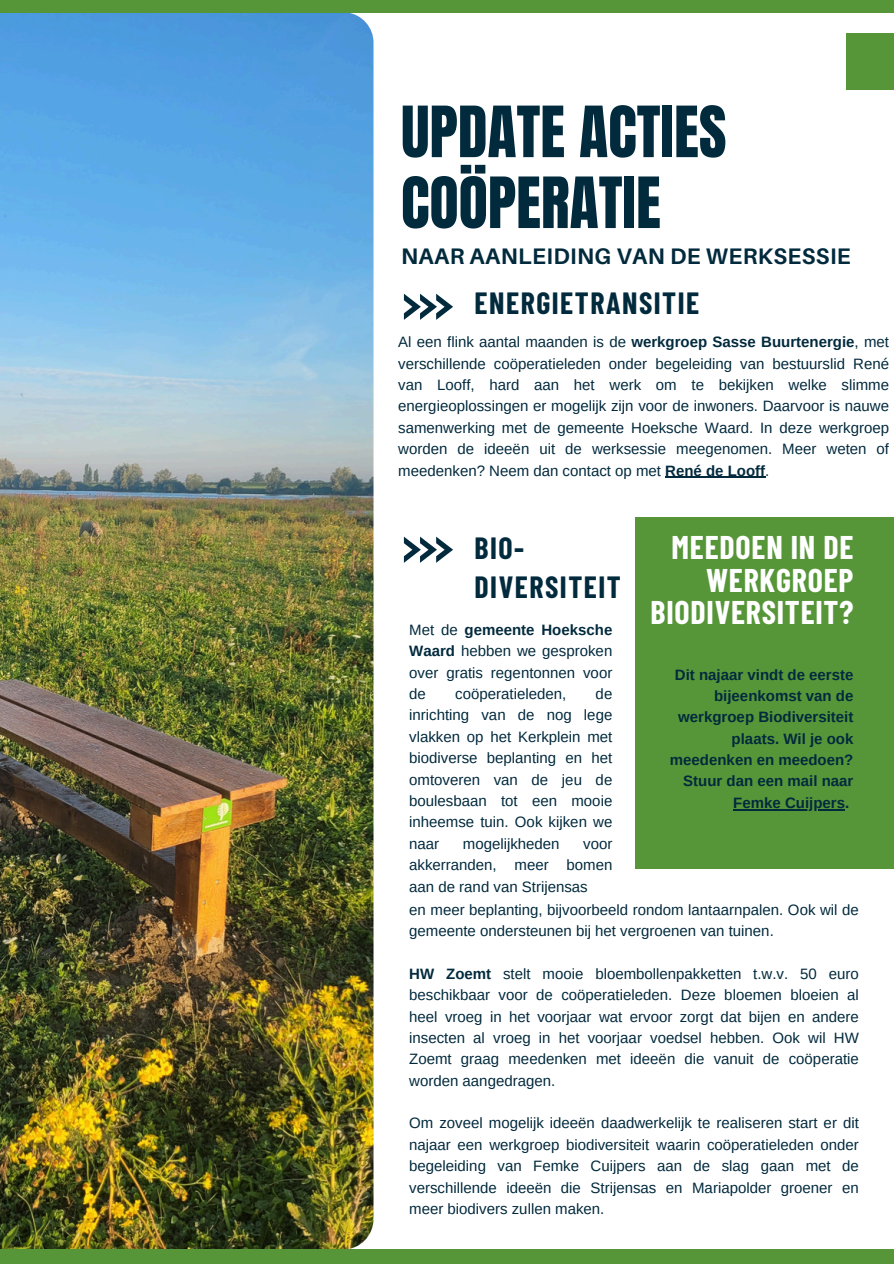
<style>
.page{position:relative;width:894px;height:1264px;background:#fff}
.page>*{position:absolute;margin:0;border:0;box-sizing:border-box;transform-origin:0 0}
.t1{font:60px/70.8px "Anton";color:#022a3d}
.t2{font:700 32.1px/32.7px "Barlow Condensed";letter-spacing:.025em;color:#fff;text-align:right}
.t3{font:700 30px/38.2px "Barlow Condensed";letter-spacing:.05em;color:#022a3d}
.t4{font:700 22.5px "Aileron";letter-spacing:.015em;color:#022a3d}
.t5{font:15px/21.3px "Arimo";color:#022a3d;text-align:justify}
.t6{font:700 15px/21.3px "Arimo";color:#022a3d;text-align:right}
.s1{font-weight:700}
</style>
<div class="page">
<img style="left:0;top:12px;width:373px;height:1237px">
<div style="left:635px;top:517px;width:258px;height:351px;background:#569639"></div>
<svg style="left:404px;top:294px;width:49px;height:25px"></svg>
<div style="left:0;top:0;width:893px;height:12px;background:#569639"></div>
<div style="left:0;top:1249px;width:893px;height:14px;background:#569639"></div>
<svg style="left:404px;top:536px;width:49px;height:26px"></svg>
<div style="left:846px;top:34px;width:47px;height:55px;background:#569639"></div>
<hr style="left:665px;top:476px;width:100px;height:2px;background:#022a3d">
<hr style="left:733px;top:809px;width:111px;height:1px;background:#022a3d">
<h2 class="t1" style="left:401px;top:97px;width:327px">UPDATE ACTIES<br>COÖPERATIE</h2>
<p class="t4" style="left:401px;top:242px;width:451px">NAAR AANLEIDING VAN DE WERKSESSIE</p>
<p class="t3" style="left:474px;top:283px;width:226px">ENERGIETRANSITIE</p>
<h1 class="t5" style="left:398px;top:331px;width:492px">Al een flink aantal maanden is de <span class="s1">werkgroep Sasse Buurtenergie</span>, met verschillende coöperatieleden onder begeleiding van bestuurslid René van Looff, hard aan het werk om te bekijken welke slimme energieoplossingen er mogelijk zijn voor de inwoners. Daarvoor is nauwe samenwerking met de gemeente Hoeksche Waard. In deze werkgroep worden de ideeën uit de werksessie meegenomen. Meer weten of meedenken? Neem dan contact op met <span class="s1">René de Looff</span>.</h1>
<p class="t3" style="left:474px;top:528px;width:148px">BIO-<br>DIVERSITEIT</p>
<h4 class="t2" style="left:650px;top:530px;width:204px">MEEDOEN IN DE<br>WERKGROEP<br>BIODIVERSITEIT?</h4>
<h3 class="t5" style="left:409px;top:619px;width:204px">Met de <span class="s1">gemeente Hoeksche Waard</span> hebben we gesproken over gratis regentonnen voor de</h3>
<h2 class="t6" style="left:669px;top:663px;width:185px">Dit najaar vindt de eerste bijeenkomst van de werkgroep Biodiversiteit plaats. Wil je ook meedenken en meedoen?<br>Stuur dan een mail naar</h2>
<h2 class="t6" style="left:733px;top:792px;width:117px">Femke Cuijpers.</h2>
<h3 class="t5" style="left:409px;top:683px;width:204px;text-indent:186px">de inrichting van de nog lege vlakken op het Kerkplein met biodiverse beplanting en het omtoveren van de jeu de boulesbaan tot een mooie inheemse tuin. Ook kijken we naar</h3>
<h3 class="t5" style="left:455px;top:683px;width:112px">coöperatieleden,</h3>
<h3 class="t5" style="left:462px;top:832px;width:98px">mogelijkheden</h3>
<h3 class="t5" style="left:409px;top:832px;width:204px;text-indent:174px">voor akkerranden, meer bomen aan de rand van Strijensas</h3>
<p class="t5" style="left:409px;top:898px;width:451px">en meer beplanting, bijvoorbeeld rondom lantaarnpalen. Ook wil de gemeente ondersteunen bij het vergroenen van tuinen.</p>
<p class="t5" style="left:409px;top:962px;width:451px"><span class="s1">HW Zoemt</span> stelt mooie bloembollenpakketten t.w.v. 50 euro beschikbaar voor de coöperatieleden. Deze bloemen bloeien al</p>
<p class="t5" style="left:409px;top:1005px;width:451px">heel vroeg in het voorjaar wat ervoor zorgt dat bijen en andere insecten al vroeg in het voorjaar voedsel hebben. Ook wil HW Zoemt graag meedenken met ideeën die vanuit de coöperatie worden aangedragen.</p>
<p class="t5" style="left:409px;top:1112px;width:451px">Om zoveel mogelijk ideeën daadwerkelijk te realiseren start er dit najaar een werkgroep biodiversiteit waarin coöperatieleden onder begeleiding van Femke Cuijpers aan de slag gaan met de</p>
<p class="t5" style="left:409px;top:1176px;width:451px">verschillende ideeën die Strijensas en Mariapolder groener en meer biodivers zullen maken.</p>
</div>
